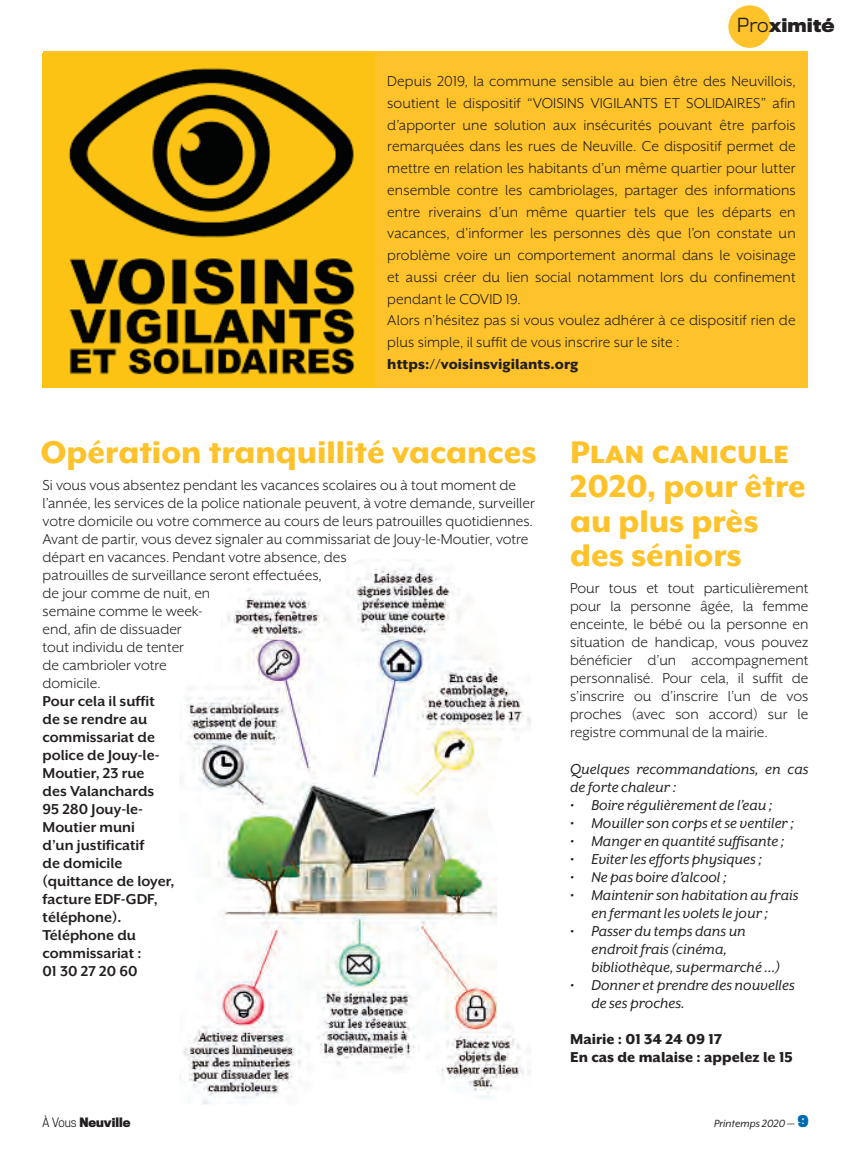
<style>
.page{position:relative;width:851px;height:1149px;background:#fff}
.page>*{position:absolute;margin:0;border:0;box-sizing:border-box;transform-origin:0 0}
.t1{font:800 36px/34.5px "Mr Eaves XL Mod OT";color:#fec22a}
.t2{font:700 18px "Titling Gothic FB Normal";color:#231f20}
.t3{font:16.5px/18px "Mr Eaves XL San OT";color:#231f20}
.t4{font:italic 16.5px/18px "Mr Eaves XL San OT";color:#231f20}
.t5{font:700 16.5px/18px "Mr Eaves XL San OT";color:#231f20}
.t6{font:800 16.5px "Mr Eaves XL San OT";color:#231f20}
.t7{font:italic 12px "Mr Eaves XL Mod OT";color:#231f20}
.t8{font:700 12px "Titling Gothic FB Narrow";color:#231f20}
.s1{font-weight:300}
.s2{font-family:"Titling Gothic FB Narrow";font-weight:900;font-style:normal;font-size:15px;color:#0169af}
</style>
<div class="page">
<div style="left:374px;top:51px;width:434px;height:337px;background:#fec22a"></div>
<img style="left:43px;top:53px;width:331px;height:335px">
<img style="left:180px;top:560px;width:351px;height:544px">
<div style="left:728px;top:5px;width:42px;height:43px;background:#fec22a;border-radius:50%"></div>
<p class="t2" style="left:736px;top:15px;width:99px"><span class="s1">Pro</span>ximité</p>
<p class="t3" style="left:387px;top:70px;width:410px;line-height:21.8px;text-align:justify">Depuis 2019, la commune sensible au bien être des Neuvillois, soutient le dispositif “VOISINS VIGILANTS ET SOLIDAIRES” afin d’apporter une solution aux insécurités pouvant être parfois remarquées dans les rues de Neuville. Ce dispositif permet de mettre en relation les habitants d’un même quartier pour lutter ensemble contre les cambriolages, partager des informations entre riverains d’un même quartier tels que les départs en vacances, d’informer les personnes dès que l’on constate un problème voire un comportement anormal dans le voisinage et aussi créer du lien social notamment lors du confinement pendant le COVID 19.</p>
<p class="t3" style="left:387px;top:309px;width:410px;line-height:21.8px">Alors n’hésitez pas si vous voulez adhérer à ce dispositif rien de plus simple, il suffit de vous inscrire sur le site :</p>
<p class="t6" style="left:387px;top:355px;width:192px">https://voisinsvigilants.org</p>
<p class="t1" style="left:40px;top:434px;width:497px">Opération tranquillité vacances</p>
<p class="t3" style="left:43px;top:475px;width:494px">Si vous vous absentez pendant les vacances scolaires ou à tout moment de l’année, les services de la police nationale peuvent, à votre demande, surveiller votre domicile ou votre commerce au cours de leurs patrouilles quotidiennes.</p>
<p class="t3" style="left:43px;top:529px;width:487px">Avant de partir, vous devez signaler au commissariat de Jouy-le-Moutier, votre départ en vacances. Pendant votre absence, des<br>patrouilles de surveillance seront effectuées,<br>de jour comme de nuit, en<br>semaine comme le week-<br>end, afin de dissuader<br>tout individu de tenter<br>de cambrioler votre<br>domicile.</p>
<p class="t5" style="left:43px;top:691px;width:133px">Pour cela il suffit de se rendre au commissariat de police de Jouy-le-<br>Moutier, 23 rue<br>des Valanchards<br>95 280 Jouy-le-<br>Moutier muni<br>d’un justificatif<br>de domicile (quittance de loyer, facture EDF-GDF, téléphone).</p>
<p class="t5" style="left:43px;top:925px;width:100px">Téléphone du commissariat :</p>
<p class="t5" style="left:43px;top:961px;width:97px">01 30 27 20 60</p>
<p class="t1" style="left:570px;top:434px;width:237px">Plan canicule<br>2020, pour être au plus près des séniors</p>
<p class="t3" style="left:570px;top:579px;width:240px;text-align:justify">Pour tous et tout particulièrement pour la personne âgée, la femme enceinte, le bébé ou la personne en situation de handicap, vous pouvez bénéficier d’un accompagnement personnalisé. Pour cela, il suffit de s’inscrire ou d’inscrire l’un de vos proches (avec son accord) sur le registre communal de la mairie.</p>
<p class="t4" style="left:570px;top:759px;width:240px">Quelques recommandations, en cas de forte chaleur :</p>
<p class="t4" style="left:570px;top:795px;width:204px">• Boire régulièrement de l’eau ;</p>
<p class="t4" style="left:570px;top:813px;width:225px">• Mouiller son corps et se ventiler ;</p>
<p class="t4" style="left:570px;top:831px;width:216px">• Manger en quantité suffisante ;</p>
<p class="t4" style="left:570px;top:849px;width:193px">• Eviter les efforts physiques ;</p>
<p class="t4" style="left:570px;top:867px;width:158px">• Ne pas boire d’alcool ;</p>
<p class="t4" style="left:570px;top:885px;width:230px;text-align:center">• Maintenir son habitation au frais en fermant les volets le jour ;</p>
<p class="t4" style="left:591px;top:921px;width:190px;text-indent:-21px">• Passer du temps dans un endroit frais (cinéma, bibliothèque, supermarché ...)</p>
<p class="t4" style="left:591px;top:975px;width:205px;text-indent:-21px">• Donner et prendre des nouvelles de ses proches.</p>
<p class="t6" style="left:570px;top:1030px;width:153px">Mairie : 01 34 24 09 17</p>
<p class="t6" style="left:570px;top:1048px;width:224px">En cas de malaise : appelez le 15</p>
<p class="t8" style="left:43px;top:1114px;width:89px"><span class="s1">À Vous</span> Neuville</p>
<p class="t7" style="left:714px;top:1116px;width:96px">Printemps 2020 — <span class="s2">9</span></p>
</div>
